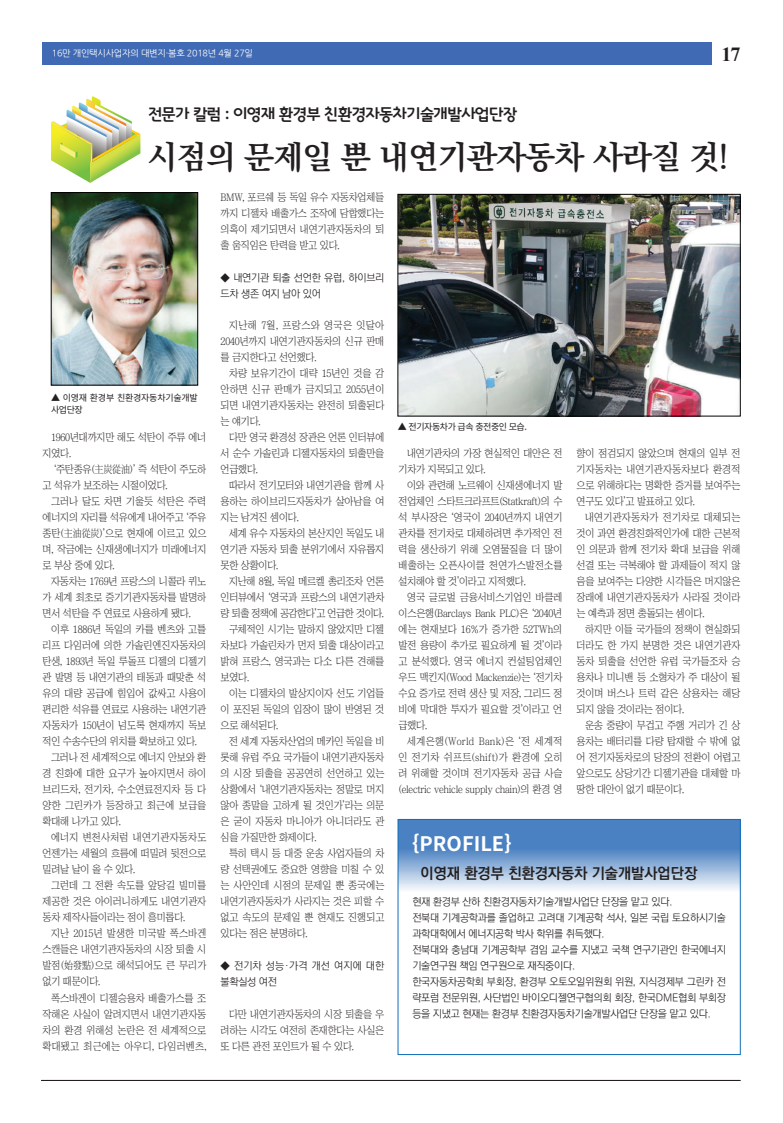
<style>
.page{position:relative;width:783px;height:1123px;background:#fff}
.page>*{position:absolute;margin:0;border:0;box-sizing:border-box;transform-origin:0 0}
.t1{font:700 32px "Ko Pub Batang";letter-spacing:-.025em;color:#231f20}
.t2{font:700 20px "Noto Sans CJ Kkr";color:#fff}
.t3{font:700 20px "Times New Roman";color:#231f20}
.t4{font:16px "Inter GTB";letter-spacing:-.06em;color:#231f20}
.t5{font:700 15.1px "Ko Pub Dotum";color:#231f20}
.t6{font:10.5px/16px "Chosunilbo NM";letter-spacing:-.025em;color:#231f20;text-align:justify;scale:.95 1}
.t7{font:300 10.5px/16px "Ko Pub Dotum";letter-spacing:-.025em;color:#231f20}
.t8{font:10.5px "Chosunilbo NM";letter-spacing:-.005em;color:#231f20;scale:.95 1}
.t9{font:10.5px "Chosunilbo NM";letter-spacing:.01em;color:#231f20;scale:.95 1}
.t10{font:300 10.5px/16px "Ko Pub Dotum";letter-spacing:.005em;color:#231f20}
.t11{font:10.5px "Chosunilbo NM";letter-spacing:-.045em;color:#231f20;scale:.95 1}
.t12{font:10.5px "Chosunilbo NM";color:#231f20;scale:.95 1}
.t13{font:10.5px "Chosunilbo NM";letter-spacing:.005em;color:#231f20;scale:.95 1}
.t14{font:10.5px "Chosunilbo NM";letter-spacing:.015em;color:#231f20;scale:.95 1}
.t15{font:9px/12px "Noto Sans CJ Kkr";letter-spacing:-.04em;color:#231f20}
.t16{font:9px "Nanum Gothic";letter-spacing:-.025em;color:#fff}
</style>
<div class="page">
<div style="left:43px;top:43px;width:668px;height:22px;background:#406ab4"></div>
<hr style="left:41px;top:1080px;width:699px;height:1px;background:#231f20">
<svg style="left:400px;top:821px;width:338px;height:69px;background:#7da4d2"></svg>
<div style="left:398px;top:819px;width:342px;height:235px;border:1px solid #0f6eb8"></div>
<img style="left:51px;top:96px;width:89px;height:87px">
<img style="left:399px;top:196px;width:339px;height:218px">
<div style="left:397px;top:194px;width:343px;height:222px;border:1px solid #000"></div>
<img style="left:53px;top:194px;width:143px;height:189px">
<div style="left:51px;top:192px;width:147px;height:193px;border:1px solid #000"></div>
<p class="t16" style="left:52px;top:49px;width:203px">16만 개인택시사업자의 대변지·봄호 2018년 4월 27일</p>
<h2 class="t3" style="left:721px;top:40px;width:20px">17</h2>
<h3 class="t4" style="left:148px;top:105px;width:371px">전문가 칼럼 : 이영재 환경부 친환경자동차기술개발사업단장</h3>
<h1 class="t1" style="left:147px;top:141px;width:582px">시점의 문제일 뿐 내연기관자동차 사라질 것!</h1>
<p class="t15" style="left:51px;top:392px;width:148px">▲ 이영재 환경부 친환경자동차기술개발 사업단장</p>
<p class="t6" style="left:43px;top:429px;width:174px;text-indent:9px">1960년대까지만 해도 석탄이 주류 에너 지였다.</p>
<p class="t6" style="left:43px;top:461px;width:174px;text-indent:12px">‘주탄종유(主炭從油)’ 즉 석탄이 주도하 고 석유가 보조하는 시절이었다.</p>
<p class="t6" style="left:43px;top:493px;width:174px;text-indent:9px">그러나 달도 차면 기울듯 석탄은 주력 에너지의 자리를 석유에게 내어주고 ‘주유 종탄(主油從炭)’으로 현재에 이르고 있으 며, 작금에는 신재생에너지가 미래에너지 로 부상 중에 있다.</p>
<p class="t6" style="left:43px;top:573px;width:174px;text-indent:9px">자동차는 1769년 프랑스의 니콜라 퀴노 가 세계 최초로 증기기관자동차를 발명하 면서 석탄을 주 연료로 사용하게 됐다.</p>
<p class="t6" style="left:51px;top:621px;width:165px">이후 1886년 독일의 카를 벤츠와 고틀</p>
<p class="t6" style="left:43px;top:637px;width:174px">리프 다임러에 의한 가솔린엔진자동차의</p>
<p class="t6" style="left:43px;top:653px;width:174px">탄생, 1893년 독일 루돌프 디젤의 디젤기</p>
<p class="t6" style="left:43px;top:669px;width:174px">관 발명 등 내연기관의 태동과 때맞춘 석</p>
<p class="t8" style="left:43px;top:688px;width:174px">유의 대량 공급에 힘입어 값싸고 사용이</p>
<p class="t6" style="left:43px;top:701px;width:174px">편리한 석유를 연료로 사용하는 내연기관</p>
<p class="t6" style="left:43px;top:717px;width:174px">자동차가 150년이 넘도록 현재까지 독보</p>
<p class="t6" style="left:43px;top:733px;width:164px">적인 수송수단의 위치를 확보하고 있다.</p>
<p class="t6" style="left:51px;top:749px;width:165px">그러나 전 세계적으로 에너지 안보와 환</p>
<p class="t8" style="left:43px;top:768px;width:174px">경 친화에 대한 요구가 높아지면서 하이</p>
<p class="t6" style="left:43px;top:781px;width:174px">브리드차, 전기차, 수소연료전지차 등 다</p>
<p class="t14" style="left:43px;top:800px;width:174px">양한 그린카가 등장하고 최근에 보급을</p>
<p class="t6" style="left:43px;top:813px;width:84px">확대해 나가고 있다.</p>
<p class="t9" style="left:51px;top:832px;width:165px">에너지 변천사처럼 내연기관자동차도</p>
<p class="t6" style="left:43px;top:845px;width:174px">언젠가는 세월의 흐름에 떠밀려 뒷전으로</p>
<p class="t6" style="left:43px;top:861px;width:99px">밀려날 날이 올 수 있다.</p>
<p class="t8" style="left:51px;top:880px;width:165px">그런데 그 전환 속도를 앞당길 빌미를</p>
<p class="t6" style="left:43px;top:893px;width:174px">제공한 것은 아이러니하게도 내연기관자</p>
<p class="t6" style="left:43px;top:909px;width:152px">동차 제작사들이라는 점이 흥미롭다.</p>
<p class="t13" style="left:51px;top:928px;width:165px">지난 2015년 발생한 미국발 폭스바겐</p>
<p class="t6" style="left:43px;top:941px;width:174px">스캔들은 내연기관자동차의 시장 퇴출 시</p>
<p class="t12" style="left:43px;top:960px;width:174px">발점(始發點)으로 해석되어도 큰 무리가</p>
<p class="t6" style="left:43px;top:973px;width:62px">없기 때문이다.</p>
<p class="t6" style="left:51px;top:989px;width:165px">폭스바겐이 디젤승용차 배출가스를 조</p>
<p class="t6" style="left:43px;top:1005px;width:174px">작해온 사실이 알려지면서 내연기관자동</p>
<p class="t8" style="left:43px;top:1024px;width:174px">차의 환경 위해성 논란은 전 세계적으로</p>
<p class="t9" style="left:43px;top:1040px;width:174px">확대됐고 최근에는 아우디, 다임러벤츠,</p>
<p class="t6" style="left:220px;top:189px;width:174px">BMW, 포르쉐 등 독일 유수 자동차업체들 까지 디젤차 배출가스 조작에 담합했다는 의혹이 제기되면서 내연기관자동차의 퇴 출 움직임은 탄력을 받고 있다.</p>
<p class="t7" style="left:220px;top:270px;width:165px">◆ 내연기관 퇴출 선언한 유럽, 하이브리 드차 생존 여지 남아 있어</p>
<p class="t6" style="left:220px;top:317px;width:174px;text-indent:9px">지난해 7월, 프랑스와 영국은 잇달아 2040년까지 내연기관자동차의 신규 판매 를 금지한다고 선언했다.</p>
<p class="t6" style="left:220px;top:365px;width:174px;text-indent:9px">차량 보유기간이 대략 15년인 것을 감 안하면 신규 판매가 금지되고 2055년이 되면 내연기관자동차는 완전히 퇴출된다 는 얘기다.</p>
<p class="t6" style="left:220px;top:429px;width:174px;text-indent:9px">다만 영국 환경성 장관은 언론 인터뷰에 서 순수 가솔린과 디젤자동차의 퇴출만을 언급했다.</p>
<p class="t6" style="left:220px;top:477px;width:174px;text-indent:9px">따라서 전기모터와 내연기관을 함께 사 용하는 하이브리드자동차가 살아남을 여 지는 남겨진 셈이다.</p>
<p class="t6" style="left:220px;top:525px;width:174px;text-indent:9px">세계 유수 자동차의 본산지인 독일도 내 연기관 자동차 퇴출 분위기에서 자유롭지 못한 상황이다.</p>
<p class="t6" style="left:229px;top:573px;width:165px">지난해 8월, 독일 메르켈 총리조차 언론</p>
<p class="t6" style="left:220px;top:589px;width:174px">인터뷰에서 ‘영국과 프랑스의 내연기관차</p>
<p class="t11" style="left:220px;top:608px;width:173px">량 퇴출 정책에 공감한다’고 언급한 것이다.</p>
<p class="t6" style="left:229px;top:621px;width:165px">구체적인 시기는 말하지 않았지만 디젤</p>
<p class="t6" style="left:220px;top:637px;width:174px">차보다 가솔린차가 먼저 퇴출 대상이라고</p>
<p class="t6" style="left:220px;top:653px;width:174px">밝혀 프랑스, 영국과는 다소 다른 견해를</p>
<p class="t6" style="left:220px;top:669px;width:32px">보였다.</p>
<p class="t6" style="left:229px;top:685px;width:165px">이는 디젤차의 발상지이자 선도 기업들</p>
<p class="t6" style="left:220px;top:701px;width:174px">이 포진된 독일의 입장이 많이 반영된 것</p>
<p class="t6" style="left:220px;top:717px;width:62px">으로 해석된다.</p>
<p class="t6" style="left:229px;top:733px;width:165px">전 세계 자동차산업의 메카인 독일을 비</p>
<p class="t6" style="left:220px;top:749px;width:174px">롯해 유럽 주요 국가들이 내연기관자동차</p>
<p class="t8" style="left:220px;top:768px;width:174px">의 시장 퇴출을 공공연히 선언하고 있는</p>
<p class="t6" style="left:220px;top:781px;width:174px">상황에서 ‘내연기관자동차는 정말로 머지</p>
<p class="t6" style="left:220px;top:797px;width:174px">않아 종말을 고하게 될 것인가’라는 의문</p>
<p class="t8" style="left:220px;top:816px;width:174px">은 굳이 자동차 마니아가 아니더라도 관</p>
<p class="t6" style="left:220px;top:829px;width:102px">심을 가질만한 화제이다.</p>
<p class="t6" style="left:229px;top:845px;width:165px">특히 택시 등 대중 운송 사업자들의 차</p>
<p class="t6" style="left:220px;top:861px;width:174px">량 선택권에도 중요한 영향을 미칠 수 있</p>
<p class="t8" style="left:220px;top:880px;width:174px">는 사안인데 시점의 문제일 뿐 종국에는</p>
<p class="t6" style="left:220px;top:893px;width:174px">내연기관자동차가 사라지는 것은 피할 수</p>
<p class="t8" style="left:220px;top:912px;width:174px">없고 속도의 문제일 뿐 현재도 진행되고</p>
<p class="t6" style="left:220px;top:925px;width:93px">있다는 점은 분명하다.</p>
<p class="t10" style="left:220px;top:958px;width:165px">◆ 전기차 성능·가격 개선 여지에 대한 불확실성 여전</p>
<p class="t6" style="left:220px;top:1005px;width:174px;text-indent:9px">다만 내연기관자동차의 시장 퇴출을 우 려하는 시각도 여전히 존재한다는 사실은 또 다른 관전 포인트가 될 수 있다.</p>
<p class="t15" style="left:398px;top:421px;width:130px">▲ 전기자동차가 급속 충전중인 모습.</p>
<p class="t6" style="left:398px;top:445px;width:174px;text-indent:9px">내연기관차의 가장 현실적인 대안은 전 기차가 지목되고 있다.</p>
<p class="t6" style="left:398px;top:477px;width:174px;text-indent:9px">이와 관련해 노르웨이 신재생에너지 발 전업체인 스타트크라프트(Statkraft)의 수 석 부사장은 ‘영국이 2040년까지 내연기 관차를 전기차로 대체하려면 추가적인 전 력을 생산하기 위해 오염물질을 더 많이 배출하는 오픈사이클 천연가스발전소를 설치해야 할 것’이라고 지적했다.</p>
<p class="t6" style="left:398px;top:589px;width:174px;text-indent:9px">영국 글로벌 금융서비스기업인 바클레 이스은행(Barclays Bank PLC)은 ‘2040년 에는 현재보다 16%가 증가한 52TWh의 발전 용량이 추가로 필요하게 될 것’이라 고 분석했다. 영국 에너지 컨설팅업체인 우드 맥킨지(Wood Mackenzie)는 ‘전기차 수요 증가로 전력 생산 및 저장, 그리드 정 비에 막대한 투자가 필요할 것’이라고 언 급했다.</p>
<p class="t6" style="left:398px;top:733px;width:174px;text-indent:9px">세계은행(World Bank)은 ‘전 세계적 인 전기차 쉬프트(shift)가 환경에 오히 려 위해할 것이며 전기자동차 공급 사슬 (electric vehicle supply chain)의 환경 영</p>
<p class="t6" style="left:576px;top:445px;width:174px">향이 점검되지 않았으며 현재의 일부 전 기자동차는 내연기관자동차보다 환경적 으로 위해하다는 명확한 증거를 보여주는 연구도 있다’고 발표하고 있다.</p>
<p class="t6" style="left:576px;top:509px;width:174px;text-indent:9px">내연기관자동차가 전기차로 대체되는 것이 과연 환경친화적인가에 대한 근본적 인 의문과 함께 전기차 확대 보급을 위해 선결 또는 극복해야 할 과제들이 적지 않 음을 보여주는 다양한 시각들은 머지않은 장래에 내연기관자동차가 사라질 것이라 는 예측과 정면 충돌되는 셈이다.</p>
<p class="t6" style="left:576px;top:621px;width:174px;text-indent:9px">하지만 이들 국가들의 정책이 현실화되 더라도 한 가지 분명한 것은 내연기관자 동차 퇴출을 선언한 유럽 국가들조차 승 용차나 미니밴 등 소형차가 주 대상이 될 것이며 버스나 트럭 같은 상용차는 해당 되지 않을 것이라는 점이다.</p>
<p class="t6" style="left:576px;top:717px;width:174px;text-indent:9px">운송 중량이 무겁고 주행 거리가 긴 상 용차는 배터리를 다량 탑재할 수 밖에 없 어 전기자동차로의 당장의 전환이 어렵고 앞으로도 상당기간 디젤기관을 대체할 마 땅한 대안이 없기 때문이다.</p>
<h2 class="t2" style="left:412px;top:832px;width:101px">{PROFILE}</h2>
<h3 class="t5" style="left:420px;top:865px;width:278px">이영재 환경부 친환경자동차 기술개발사업단장</h3>
<p class="t7" style="left:412px;top:894px;width:315px">현재 환경부 산하 친환경자동차기술개발사업단 단장을 맡고 있다.<br>전북대 기계공학과를 졸업하고 고려대 기계공학 석사, 일본 국립 토요하시기술 과학대학에서 에너지공학 박사 학위를 취득했다.<br>전북대와 충남대 기계공학부 겸임 교수를 지냈고 국책 연구기관인 한국에너지 기술연구원 책임 연구원으로 재직중이다.<br>한국자동차공학회 부회장, 환경부 오토오일위원회 위원, 지식경제부 그린카 전 략포럼 전문위원, 사단법인 바이오디젤연구협의회 회장, 한국DME협회 부회장 등을 지냈고 현재는 환경부 친환경자동차기술개발사업단 단장을 맡고 있다.</p>
</div>
